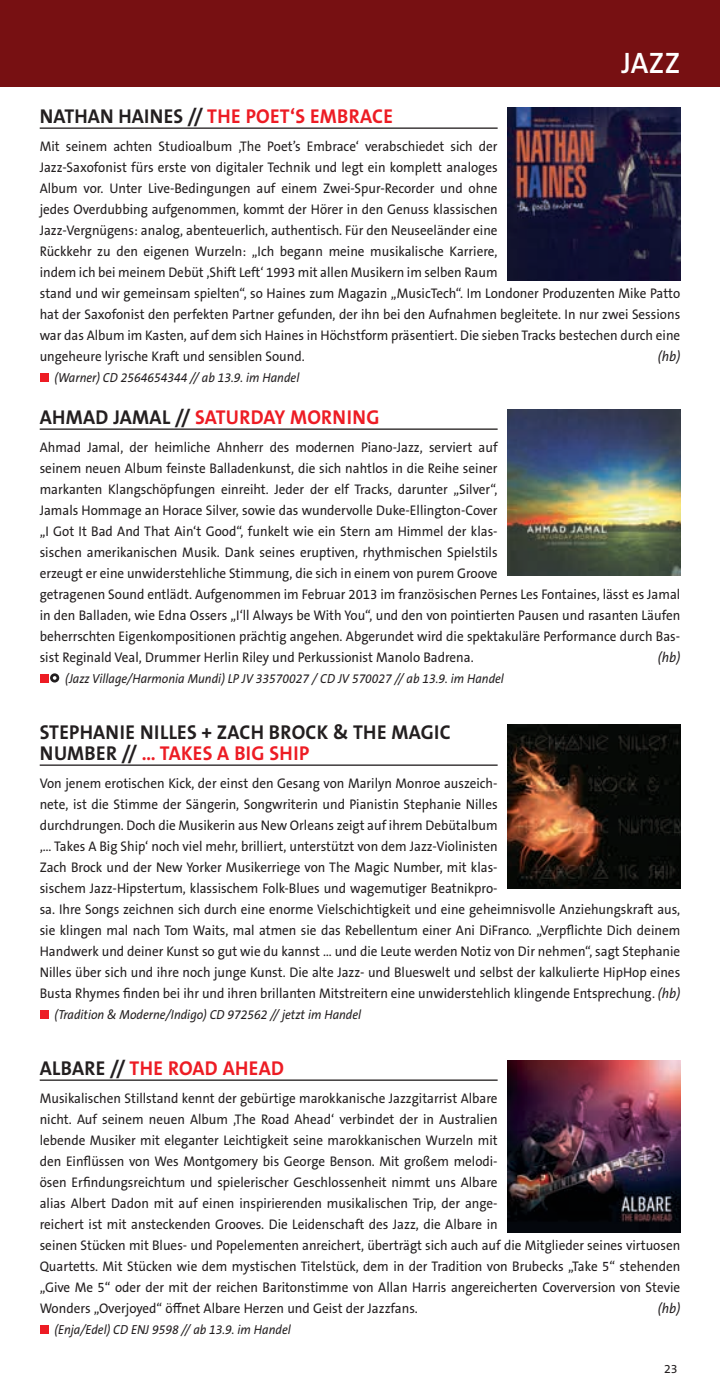
<style>
.page{position:relative;width:720px;height:1389px;background:#fff}
.page>*{position:absolute;margin:0;border:0;box-sizing:border-box;transform-origin:0 0}
.t1{font:600 29.75px "The Sans B Plus W6";color:#fff;scale:.96 1}
.t2{font:700 20.12px "The Sans B Plus W7";letter-spacing:.015em;color:#ed1c24;scale:.96 1}
.t3{font:700 20.12px/21px "The Sans B Plus W7";letter-spacing:.015em;color:#231f20;scale:.96 1}
.t4{font:14px/21px "The Sans B Plus W5 Plain";color:#231f20;scale:.94 1}
.t5{font:italic 14px "The Sans B Plus W5 Plain";color:#231f20;scale:.94 1}
.t6{font:italic 13.12px "The Sans B Plus W5 Plain";color:#231f20;scale:.92 1}
.t7{font:12.25px "The Sans B Plus W5 Plain";color:#231f20}
.s1{color:#ed1c24}
.s2{color:#231f20}
.s3{font-style:italic}
</style>
<div class="page">
<div style="left:0;top:0;width:719px;height:87px;background:#771012"></div>
<hr style="left:0;top:0;width:1px;height:87px;background:#ed1c24">
<hr style="left:40px;top:127px;width:457px;height:2px;background:#231f20">
<div style="left:40px;top:373px;width:9px;height:9px;background:#ed1c24"></div>
<img style="left:507px;top:108px;width:173px;height:172px">
<hr style="left:40px;top:428px;width:457px;height:2px;background:#231f20">
<div style="left:40px;top:674px;width:9px;height:9px;background:#ed1c24"></div>
<svg style="left:50px;top:673px;width:9px;height:10px"></svg>
<hr style="left:40px;top:764px;width:457px;height:2px;background:#231f20">
<div style="left:40px;top:1010px;width:9px;height:9px;background:#ed1c24"></div>
<img style="left:507px;top:725px;width:173px;height:163px">
<hr style="left:40px;top:1079px;width:457px;height:2px;background:#231f20">
<div style="left:40px;top:1325px;width:9px;height:9px;background:#ed1c24"></div>
<img style="left:507px;top:1061px;width:173px;height:171px">
<img style="left:507px;top:410px;width:173px;height:165px">
<h1 class="t1" style="left:621px;top:44px;width:62px">JAZZ</h1>
<h2 class="t3" style="left:40px;top:105px;width:295px">NATHAN HAINES // <span class="s1">THE POET‘S EMB</span></h2>
<h2 class="t2" style="left:348px;top:103px;width:47px">RACE</h2>
<p class="t4" style="left:40px;top:135px;width:682px">Mit seinem achten Studioalbum ‚The Poet’s Embrace‘ verabschiedet sich der<br>Jazz-Saxofonist fürs erste von digitaler Technik und legt ein komplett analoges<br>Album vor. Unter Live-Bedingungen auf einem Zwei-Spur-Recorder und ohne<br>jedes Overdubbing aufgenommen, kommt der Hörer in den Genuss klassischen<br>Jazz-Vergnügens: analog, abenteuerlich, authentisch. Für den Neuseeländer eine<br>Rückkehr zu den eigenen Wurzeln: „Ich begann meine musikalische Karriere,<br>indem ich bei meinem Debüt ‚Shift Left‘ 1993 mit allen Musikern im selben Raum<br>stand und wir gemeinsam spielten“, so Haines zum Magazin „MusicTech“. I m Londoner Produzenten Mike Patto hat der Saxofonist den perfekten Partner gefunden, der ihn bei den Aufnahmen begleitete. I n nur zwei Sessions war das Album im Kasten, auf dem sich Haines in Höchstform präsentiert. Die sieben Tracks bestechen durch eine ungeheure lyrische Kraft und sensiblen Sound.</p>
<p class="t5" style="left:657px;top:347px;width:25px">(hb)</p>
<p class="t6" style="left:55px;top:369px;width:267px">(Warner) CD 2564654344 // ab 13.9. im Handel</p>
<h2 class="t2" style="left:40px;top:404px;width:355px"><span class="s2">AHMAD JAMAL //</span> SATURDAY MORNING</h2>
<p class="t4" style="left:40px;top:436px;width:682px">Ahmad Jamal, der heimliche Ahnherr des modernen Piano-Jazz, serviert auf<br>seinem neuen Album feinste Balladenkunst, die sich nahtlos in die Reihe seiner<br>markanten Klangschöpfungen einreiht. Jeder der elf Tracks, darunter „Silver“,<br>Jamals Hommage an Horace Silver, sowie das wundervolle Duke-Ellington-Cover<br>„I Got It Bad And That Ain‘t Good“, funkelt wie ein Stern am Himmel der klas-<br>sischen amerikanischen Musik. Dank seines eruptiven, rhythmischen Spielstils<br>erzeugt er eine unwiderstehliche Stimmung, die sich in einem von purem Groove<br>getragenen Sound entlädt. Aufgenommen im Februar 2013 im französischen Pernes Les Fontaines, lässt es Jamal in den Balladen, wie Edna Ossers „I‘ll Always be With You“, und den von pointierten Pausen und rasanten Läufen beherrschten Eigenkompositionen prächtig angehen. Abgerundet wird die spektakuläre Performance durch Bas&shy;sist Reginald Veal, Drummer Herlin Riley und Perkussionist Manolo Badrena.</p>
<p class="t5" style="left:657px;top:648px;width:25px">(hb)</p>
<p class="t6" style="left:65px;top:670px;width:478px">(Jazz Village/Harmonia Mundi) LP JV 33570027 / CD JV 570027 // ab 13.9. im Handel</p>
<h2 class="t3" style="left:40px;top:721px;width:429px">STEPHANIE N ILLES + ZACH BROCK &amp; THE MAGIC<br>NUMB</h2>
<h2 class="t2" style="left:96px;top:740px;width:222px"><span class="s2">ER //</span> … TAKES A BIG SHIP</h2>
<p class="t4" style="left:40px;top:772px;width:682px">Von jenem erotischen Kick, der einst den Gesang von Marilyn Monroe auszeich-<br>nete, ist die Stimme der Sängerin, Songwriterin und Pianistin Stephanie Nilles<br>durchdrungen. Doch die Musikerin aus New Orleans zeigt auf ihrem Debütalbum<br>‚… Takes A Big Ship‘ noch viel mehr, brilliert, unterstützt von dem Jazz-Violinisten<br>Zach Brock und der New Yorker Musikerriege von The Magic Number, mit klas-<br>sischem Jazz-Hipstertum, klassischem Folk-Blues und wagemutiger Beatnikpro-<br>sa. I hre Songs zeichnen sich durch eine enorme Vielschichtigkeit und eine geheimnisvolle Anziehungskraft aus, sie klingen mal nach Tom Waits, mal atmen sie das Rebellentum einer Ani DiFranco. „Verpflichte Dich deinem Handwerk und deiner Kunst so gut wie du kannst … und die Leute werden Notiz von Dir nehmen“, sagt Stephanie Nilles über sich und ihre noch junge Kunst. Die alte Jazz- und Blueswelt und selbst der kalkulierte HipHop eines Busta Rhymes finden bei ihr und ihren brillanten Mitstreitern eine unwiderstehlich klingende Entsprechung. <span class="s3">(hb)</span></p>
<p class="t6" style="left:55px;top:1006px;width:335px">(Tradition &amp; Moderne/Indigo) CD 972562 // jetzt im Handel</p>
<h2 class="t2" style="left:40px;top:1055px;width:256px"><span class="s2">ALBARE //</span> THE ROAD AHEAD</h2>
<p class="t4" style="left:40px;top:1087px;width:682px">Musikalischen Stillstand kennt der gebürtige marokkanische Jazzgitarrist Albare<br>nicht. Auf seinem neuen Album ‚The Road Ahead‘ verbindet der in Australien<br>lebende Musiker mit eleganter Leichtigkeit seine marokkanischen Wurzeln mit<br>den Einflüssen von Wes Montgomery bis George Benson. Mit großem melodi-<br>ösen Erfindungsreichtum und spielerischer Geschlossenheit nimmt uns Albare<br>alias Albert Dadon mit auf einen inspirierenden musikalischen Trip, der ange-<br>reichert ist mit ansteckenden Grooves. Die Leidenschaft des Jazz, die Albare in<br>seinen Stücken mit Blues- und Popelementen anreichert, überträgt sich auch auf die Mitglieder seines virtuosen Quartetts. Mit Stücken wie dem mystischen Titelstück, dem in der Tradition von Brubecks „Take 5“ stehenden „Give Me 5“ oder der mit der reichen Baritonstimme von Allan Harris angereicherten Coverversion von Stevie Wonders „Overjoyed“ öffnet Albare Herzen und Geist der Jazzfans.</p>
<p class="t5" style="left:657px;top:1299px;width:25px">(hb)</p>
<p class="t6" style="left:55px;top:1321px;width:258px">(Enja/Edel) CD ENJ 9598 // ab 13.9. im Handel</p>
<p class="t7" style="left:663px;top:1361px;width:15px">23</p>
</div>
